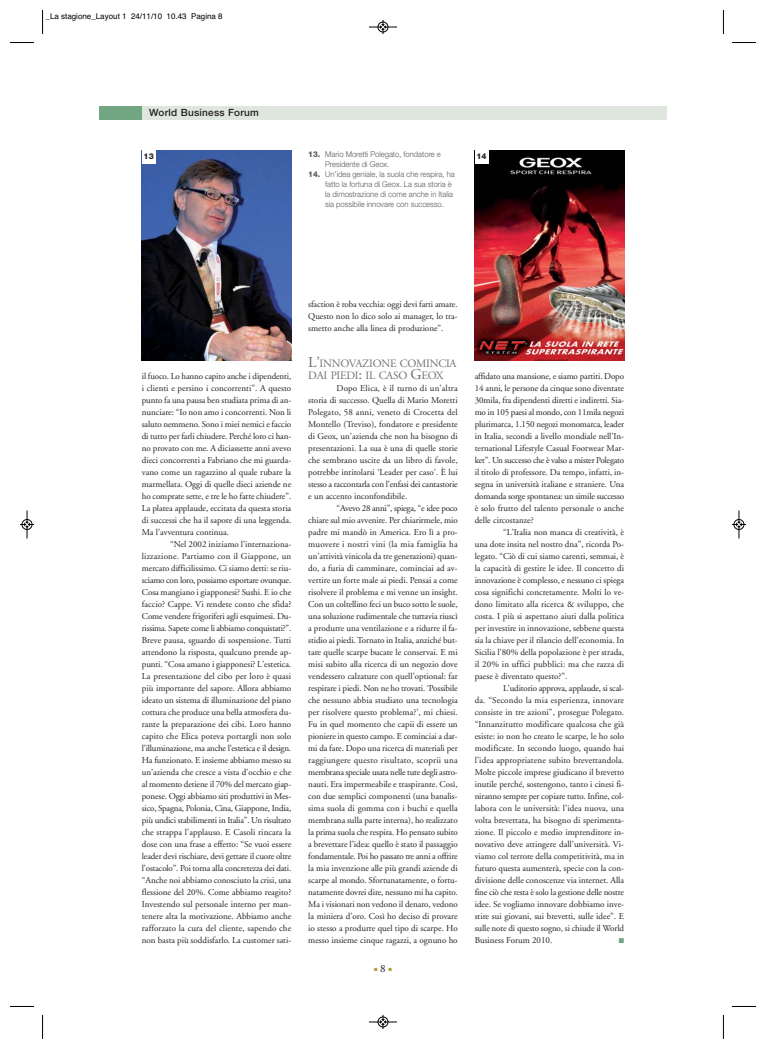
<style>
.page{position:relative;width:766px;height:1049px;background:#fff}
.page>*{position:absolute;margin:0;border:0;box-sizing:border-box;transform-origin:0 0}
.t1{font:11.2px/12px "Adobe Garamond";letter-spacing:-.02em;color:#6d6e70}
.t2{font:11px "Adobe Garamond";color:#231f20}
.t3{font:500 10px "Helvetica Neue";letter-spacing:.025em;color:#231f20}
.t4{font:9px/12px "Adobe Garamond";color:#231f20;text-align:justify}
.t5{font:300 8px/10px "Helvetica Neue";color:#58595b;scale:.95 1}
.t6{font:8px "Helvetica";color:#000}
.t7{font:800 8px "Helvetica Neue";color:#231f20}
.t8{font:7px "Zapf Dingbats";color:#72a581}
.s1{font-weight:800}
.s2{font-size:15px}
.s3{color:#aca137}
</style>
<div class="page">
<div style="left:99px;top:106px;width:567px;height:14px;background:#dee6dd"></div>
<div style="left:99px;top:106px;width:43px;height:14px;background:#72a581"></div>
<img style="left:142px;top:150px;width:149px;height:210px">
<div style="left:142px;top:150px;width:13px;height:14px;background:#fff"></div>
<img style="left:474px;top:150px;width:150px;height:210px">
<div style="left:474px;top:150px;width:14px;height:14px;background:#fff"></div>
<svg style="left:42px;top:10px;width:1px;height:24px"></svg>
<svg style="left:10px;top:42px;width:24px;height:1px"></svg>
<svg style="left:723px;top:10px;width:1px;height:24px"></svg>
<svg style="left:731px;top:42px;width:24px;height:1px"></svg>
<svg style="left:42px;top:1015px;width:1px;height:24px"></svg>
<svg style="left:10px;top:1006px;width:24px;height:1px"></svg>
<svg style="left:723px;top:1015px;width:1px;height:24px"></svg>
<svg style="left:731px;top:1006px;width:24px;height:1px"></svg>
<svg style="left:369px;top:20px;width:28px;height:14px"></svg>
<svg style="left:369px;top:1015px;width:28px;height:14px"></svg>
<svg style="left:20px;top:510px;width:14px;height:28px"></svg>
<svg style="left:731px;top:510px;width:14px;height:28px"></svg>
<p class="t6" style="left:46px;top:13px;width:179px">_La stagione_Layout 1 24/11/10 10.43 Pagina 8</p>
<p class="t3" style="left:149px;top:109px;width:111px">World Business Forum</p>
<p class="t7" style="left:144px;top:154px;width:12px">13</p>
<p class="t5" style="left:325px;top:150px;width:123px;text-indent:-17px"><span class="s1">13.</span> Mario Moretti Polegato, fondatore e<br>Presidente di Geox.</p>
<p class="t5" style="left:325px;top:170px;width:138px;text-indent:-17px"><span class="s1">14.</span> Un’idea geniale, la suola che respira, ha fatto la fortuna di Geox. La sua storia è la dimostrazione di come anche in Italia sia possibile innovare con successo.</p>
<p class="t7" style="left:476px;top:154px;width:12px">14</p>
<p class="t4" style="left:142px;top:370px;width:151px">il fuoco. Lo hanno capito anche i dipendenti, i clienti e persino i concorrenti”. A questo punto fa una pausa ben studiata prima di an&shy;nunciare: “Io non amo i concorrenti. Non li saluto nemmeno. Sono i miei nemici e faccio di tutto per farli chiudere. Perché loro ci han&shy;no provato con me. A diciassette anni avevo dieci concorrenti a Fabriano che mi guarda&shy;vano come un ragazzino al quale rubare la marmellata. Oggi di quelle dieci aziende ne ho comprate sette, e tre le ho fatte chiudere”.<br>La platea applaude, eccitata da questa storia di successi che ha il sapore di una leggenda.<br>Ma l’avventura continua.</p>
<p class="t4" style="left:142px;top:538px;width:151px;text-indent:28px">“Nel 2002 iniziamo l’internaziona&shy;lizzazione. Partiamo con il Giappone, un mercato difficilissimo. Ci siamo detti: se riu&shy;sciamo con loro, possiamo esportare ovunque.<br>Cosa mangiano i giapponesi? Sushi. E io che faccio? Cappe. Vi rendete conto che sfida?<br>Come vendere frigoriferi agli esquimesi. Du&shy;rissima. Sapete come li abbiamo conquistati?”.<br>Breve pausa, sguardo di sospensione. Tutti attendono la risposta, qualcuno prende ap&shy;punti. “Cosa amano i giapponesi? L’estetica.<br>La presentazione del cibo per loro è quasi più importante del sapore. Allora abbiamo ideato un sistema di illuminazione del piano cottura che produce una bella atmosfera du&shy;rante la preparazione dei cibi. Loro hanno capito che Elica poteva portargli non solo l’illuminazione, ma anche l’estetica e il design.<br>Ha funzionato. E insieme abbiamo messo su un’azienda che cresce a vista d’occhio e che al momento detiene il 70% del mercato giap&shy;ponese. Oggi abbiamo siti produttivi in Mes&shy;sico, Spagna, Polonia, Cina, Giappone, India, più undici stabilimenti in Italia”. Un risultato che strappa l’applauso. E Casoli rincara la dose con una frase a effetto: “Se vuoi essere leader devi rischiare, devi gettare il cuore oltre l’ostacolo”. Poi torna alla concretezza dei dati. “Anche noi abbiamo conosciuto la crisi, una flessione del 20%. Come abbiamo reagito?<br>Investendo sul personale interno per man&shy;tenere alta la motivazione. Abbiamo anche rafforzato la cura del cliente, sapendo che non basta più soddisfarlo. La customer sati-</p>
<p class="t4" style="left:308px;top:298px;width:151px">sfaction è roba vecchia: oggi devi farti amare.<br>Questo non lo dico solo ai manager, lo tra&shy;smetto anche alla linea di produzione”.</p>
<p class="t1" style="left:308px;top:358px;width:150px"><span class="s2">L’</span>INNOVAZIONE COMINCIA<br>DAI PIEDI<span class="s2">:</span> IL CASO <span class="s2">G</span>EOX</p>
<p class="t4" style="left:308px;top:382px;width:151px;text-indent:28px">Dopo Elica, è il turno di un’altra storia di successo. Quella di Mario Moretti Polegato, 58 anni, veneto di Crocetta del Montello (Treviso), fondatore e presidente di Geox, un’azienda che non ha bisogno di presentazioni. La sua è una di quelle storie che sembrano uscite da un libro di favole, potrebbe intitolarsi ‘Leader per caso’. È lui stesso a raccontarla con l’enfasi dei cantastorie e un accento inconfondibile.</p>
<p class="t4" style="left:308px;top:502px;width:151px;text-indent:28px">“Avevo 28 anni”, spiega, “e idee poco chiare sul mio avvenire. Per chiarirmele, mio padre mi mandò in America. Ero lì a pro&shy;muovere i nostri vini (la mia famiglia ha un’attività vinicola da tre generazioni) quan&shy;do, a furia di camminare, cominciai ad av&shy;vertire un forte male ai piedi. Pensai a come risolvere il problema e mi venne un insight.<br>Con un coltellino feci un buco sotto le suole, una soluzione rudimentale che tuttavia riuscì a produrre una ventilazione e a ridurre il fa&shy;stidio ai piedi. Tornato in Italia, anziché but&shy;tare quelle scarpe bucate le conservai. E mi misi subito alla ricerca di un negozio dove vendessero calzature con quell’optional: far respirare i piedi. Non ne ho trovati. ‘Possibile che nessuno abbia studiato una tecnologia per risolvere questo problema?’, mi chiesi.<br>Fu in quel momento che capii di essere un pioniere in questo campo. E cominciai a dar&shy;mi da fare. Dopo una ricerca di materiali per raggiungere questo risultato, scoprii una membrana speciale usata nelle tute degli astro&shy;nauti. Era impermeabile e traspirante. Così, con due semplici componenti (una banalis&shy;sima suola di gomma con i buchi e quella membrana sulla parte interna), ho realizzato la prima suola che respira. Ho pensato subito a brevettare l’idea: quello è stato il passaggio fondamentale. Poi ho passato tre anni a offrire la mia invenzione alle più grandi aziende di scarpe al mondo. Sfortunatamente, o fortu&shy;natamente dovrei dire, nessuno mi ha capito.<br>Ma i visionari non vedono il denaro, vedono la miniera d’oro. Così ho deciso di provare io stesso a produrre quel tipo di scarpe. Ho messo insieme cinque ragazzi, a ognuno ho</p>
<p class="t2" style="left:374px;top:964px;width:19px"><span class="s3">■</span>8<span class="s3">■</span></p>
<p class="t4" style="left:474px;top:370px;width:151px">affidato una mansione, e siamo partiti. Dopo 14 anni, le persone da cinque sono diventate 30mila, fra dipendenti diretti e indiretti. Sia&shy;mo in 105 paesi al mondo, con 11mila negozi plurimarca, 1.150 negozi monomarca, leader in Italia, secondi a livello mondiale nell’In&shy;ternational Lifestyle Casual Footwear Mar&shy;ket”. Un successo che è valso a mister Polegato il titolo di professore. Da tempo, infatti, in&shy;segna in università italiane e straniere. Una domanda sorge spontanea: un simile successo è solo frutto del talento personale o anche delle circostanze?</p>
<p class="t4" style="left:474px;top:526px;width:151px;text-indent:28px">“L’Italia non manca di creatività, è una dote insita nel nostro dna”, ricorda Po&shy;legato. “Ciò di cui siamo carenti, semmai, è la capacità di gestire le idee. Il concetto di innovazione è complesso, e nessuno ci spiega cosa significhi concretamente. Molti lo ve&shy;dono limitato alla ricerca &amp; sviluppo, che costa. I più si aspettano aiuti dalla politica per investire in innovazione, sebbene questa sia la chiave per il rilancio dell’economia. In Sicilia l’80% della popolazione è per strada, il 20% in uffici pubblici: ma che razza di paese è diventato questo?”.</p>
<p class="t4" style="left:474px;top:682px;width:151px;text-indent:28px">L’uditorio approva, applaude, si scal&shy;da. “Secondo la mia esperienza, innovare consiste in tre azioni”, prosegue Polegato. “Innanzitutto modificare qualcosa che già esiste: io non ho creato le scarpe, le ho solo modificate. In secondo luogo, quando hai l’idea appropriatene subito brevettandola.<br>Molte piccole imprese giudicano il brevetto inutile perché, sostengono, tanto i cinesi fi&shy;niranno sempre per copiare tutto. Infine, col&shy;labora con le università: l’idea nuova, una volta brevettata, ha bisogno di sperimenta&shy;zione. Il piccolo e medio imprenditore in&shy;novativo deve attingere dall’università. Vi&shy;viamo col terrore della competitività, ma in futuro questa aumenterà, specie con la con&shy;divisione delle conoscenze via internet. Alla fine ciò che resta è solo la gestione delle nostre idee. Se vogliamo innovare dobbiamo inve&shy;stire sui giovani, sui brevetti, sulle idee”. E sulle note di questo sogno, si chiude il World Business Forum 2010.</p>
<p class="t8" style="left:618px;top:937px;width:7px">■</p>
</div>
